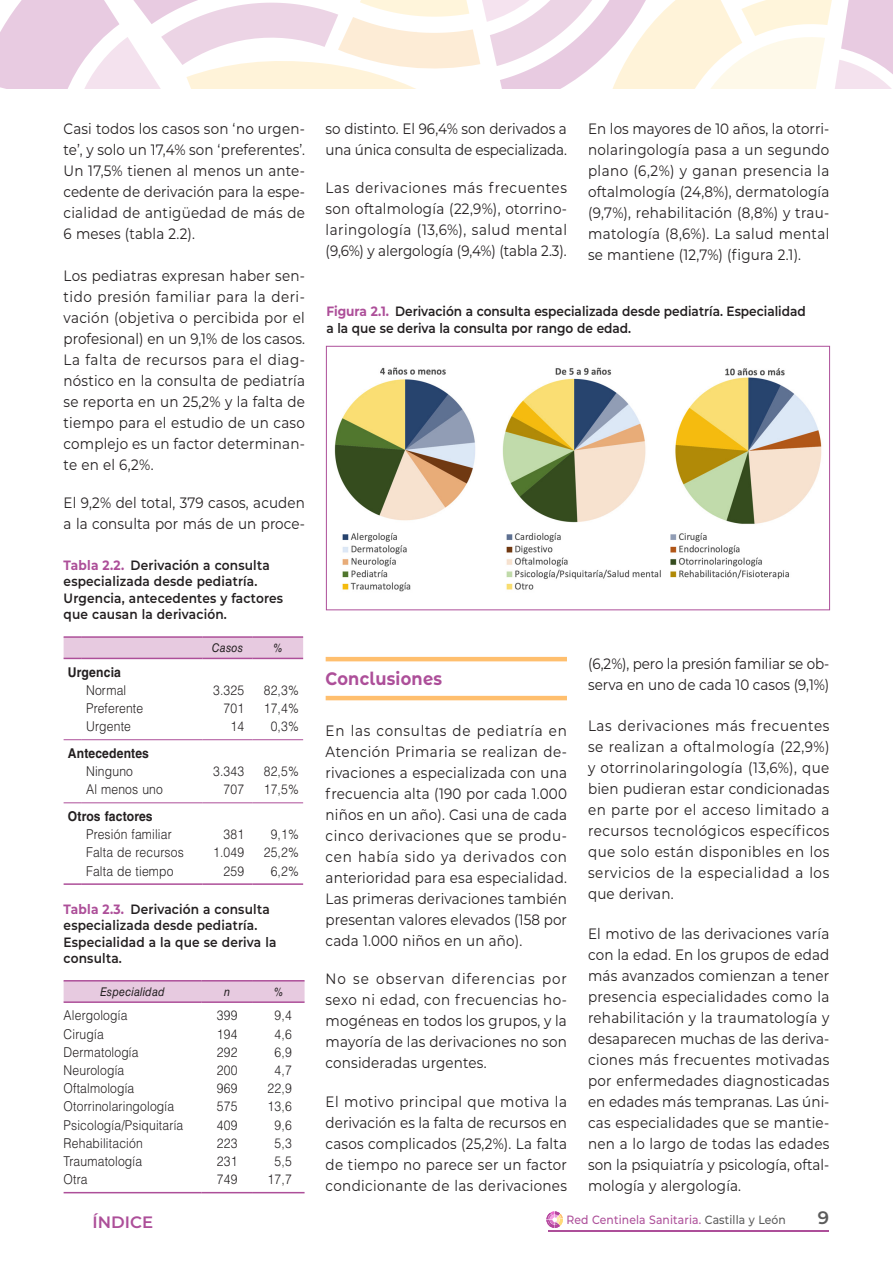
<style>
.page{position:relative;width:893px;height:1263px;background:#fff}
.page>*{position:absolute;margin:0;border:0;box-sizing:border-box;transform-origin:0 0}
.t1{font:700 18px "Montserrat Alternates";letter-spacing:.015em;color:#ad4f99;scale:.9 1}
.t2{font:600 18px "Montserrat";color:#5c5c5c}
.t3{font:600 16.5px "Montserrat";color:#ad4f99}
.t4{font:15px/21px "Montserrat";letter-spacing:.015em;color:#231f20;text-align:justify;scale:.9 1}
.t5{font:15px/21px "Montserrat";letter-spacing:-.01em;color:#231f20;scale:.9 1}
.t6{font:15px/21px "Montserrat";letter-spacing:-.005em;color:#231f20;scale:.9 1}
.t7{font:300 13.5px "Helvetica LT Std";letter-spacing:.015em;color:#231f20;scale:.9 1}
.t8{font:600 13.5px/16.5px "Montserrat";letter-spacing:.015em;color:#231f20;scale:.9 1}
.t9{font:700 13.5px "Helvetica LT Std";letter-spacing:.015em;color:#231f20;scale:.9 1}
.t10{font:500 12px "Montserrat";letter-spacing:.015em;color:#ad4f99;scale:.9 1}
.t11{font:italic 12px "Helvetica LT Std";letter-spacing:.015em;color:#231f20;scale:.9 1}
.s1{font-weight:700;color:#ad4f99}
.s2{color:#5c5c5c}
</style>
<div class="page">
<hr style="left:549px;top:1231px;width:280px;height:1px;background:#ad4f99">
<svg style="left:546px;top:1211px;width:17px;height:17px"></svg>
<svg style="left:0;top:0;width:893px;height:88px"></svg>
<hr style="left:326px;top:696px;width:241px;height:4px;background:#ffbf6e">
<hr style="left:326px;top:657px;width:241px;height:4px;background:#ffbf6e">
<div style="left:64px;top:981px;width:241px;height:20px;background:#e7cae0"></div>
<hr style="left:64px;top:1001px;width:137px;height:2px;background:#ad4f99">
<hr style="left:201px;top:1001px;width:52px;height:2px;background:#ad4f99">
<hr style="left:253px;top:1001px;width:52px;height:2px;background:#ad4f99">
<hr style="left:64px;top:980px;width:137px;height:1px;background:#ad4f99">
<hr style="left:201px;top:980px;width:52px;height:1px;background:#ad4f99">
<hr style="left:253px;top:980px;width:52px;height:1px;background:#ad4f99">
<hr style="left:64px;top:1192px;width:137px;height:1px;background:#ad4f99">
<hr style="left:201px;top:1192px;width:52px;height:1px;background:#ad4f99">
<hr style="left:253px;top:1192px;width:52px;height:1px;background:#ad4f99">
<svg style="left:64px;top:802px;width:18px;height:1px"></svg>
<hr style="left:82px;top:802px;width:120px;height:1px;background:#ad4f99">
<hr style="left:202px;top:802px;width:51px;height:1px;background:#ad4f99">
<hr style="left:253px;top:802px;width:50px;height:1px;background:#ad4f99">
<svg style="left:64px;top:739px;width:18px;height:1px"></svg>
<hr style="left:82px;top:739px;width:120px;height:1px;background:#ad4f99">
<hr style="left:202px;top:739px;width:51px;height:1px;background:#ad4f99">
<hr style="left:253px;top:739px;width:50px;height:1px;background:#ad4f99">
<svg style="left:64px;top:636px;width:239px;height:23px"></svg>
<hr style="left:82px;top:636px;width:120px;height:2px;background:#ad4f99">
<hr style="left:202px;top:636px;width:51px;height:2px;background:#ad4f99">
<hr style="left:253px;top:636px;width:50px;height:2px;background:#ad4f99">
<svg style="left:64px;top:883px;width:18px;height:2px"></svg>
<hr style="left:82px;top:883px;width:120px;height:2px;background:#ad4f99">
<hr style="left:202px;top:883px;width:51px;height:2px;background:#ad4f99">
<hr style="left:253px;top:883px;width:50px;height:2px;background:#ad4f99">
<img style="left:334px;top:367px;width:488px;height:225px">
<div style="left:326px;top:346px;width:504px;height:264px;border:1px solid #ad4f99"></div>
<p class="t4" style="left:64px;top:117px;width:270px">Casi todos los casos son ‘no urgen&shy;te’, y solo un 17,4% son ‘preferentes’.<br>Un 17,5% tienen al menos un ante&shy;cedente de derivación para la espe&shy;cialidad de antigüedad de más de 6 meses (tabla 2.2).</p>
<p class="t4" style="left:64px;top:264px;width:270px">Los pediatras expresan haber sen&shy;tido presión familiar para la deri&shy;vación (objetiva o percibida por el profesional) en un 9,1% de los casos.<br>La falta de recursos para el diag&shy;nóstico en la consulta de pediatría se reporta en un 25,2% y la falta de tiempo para el estudio de un caso complejo es un factor determinan&shy;te en el 6,2%.</p>
<p class="t4" style="left:64px;top:491px;width:270px">El 9,2% del total, 379 casos, acuden a la consulta por más de un proce-</p>
<p class="t8" style="left:64px;top:556px;width:245px"><span class="s1">Tabla 2.2.</span> Derivación a consulta especializada desde pediatría.<br>Urgencia, antecedentes y factores que causan la derivación.</p>
<p class="t11" style="left:212px;top:641px;width:36px">Casos</p>
<p class="t11" style="left:273px;top:641px;width:12px">%</p>
<p class="t9" style="left:68px;top:664px;width:61px">Urgencia</p>
<p class="t7" style="left:86px;top:682px;width:46px">Normal</p>
<p class="t7" style="left:213px;top:682px;width:36px">3.325</p>
<p class="t7" style="left:264px;top:682px;width:41px">82,3%</p>
<p class="t7" style="left:86px;top:700px;width:65px">Preferente</p>
<p class="t7" style="left:224px;top:700px;width:24px">701</p>
<p class="t7" style="left:264px;top:700px;width:41px">17,4%</p>
<p class="t7" style="left:86px;top:718px;width:51px">Urgente</p>
<p class="t7" style="left:231px;top:718px;width:17px">14</p>
<p class="t7" style="left:271px;top:718px;width:33px">0,3%</p>
<p class="t9" style="left:68px;top:745px;width:92px">Antecedentes</p>
<p class="t7" style="left:86px;top:763px;width:54px">Ninguno</p>
<p class="t7" style="left:213px;top:763px;width:36px">3.343</p>
<p class="t7" style="left:264px;top:763px;width:41px">82,5%</p>
<p class="t7" style="left:86px;top:781px;width:87px">Al menos uno</p>
<p class="t7" style="left:224px;top:781px;width:24px">707</p>
<p class="t7" style="left:264px;top:781px;width:41px">17,5%</p>
<p class="t9" style="left:68px;top:808px;width:96px">Otros factores</p>
<p class="t7" style="left:86px;top:826px;width:97px">Presión familiar</p>
<p class="t7" style="left:224px;top:826px;width:24px">381</p>
<p class="t7" style="left:271px;top:826px;width:33px">9,1%</p>
<p class="t7" style="left:86px;top:844px;width:110px">Falta de recursos</p>
<p class="t7" style="left:213px;top:844px;width:36px">1.049</p>
<p class="t7" style="left:264px;top:844px;width:41px">25,2%</p>
<p class="t7" style="left:86px;top:862px;width:99px">Falta de tiempo</p>
<p class="t7" style="left:224px;top:862px;width:24px">259</p>
<p class="t7" style="left:271px;top:862px;width:33px">6,2%</p>
<p class="t8" style="left:64px;top:900px;width:238px"><span class="s1">Tabla 2.3.</span> Derivación a consulta especializada desde pediatría.<br>Especialidad a la que se deriva la consulta.</p>
<p class="t11" style="left:100px;top:985px;width:73px">Especialidad</p>
<p class="t11" style="left:224px;top:985px;width:8px">n</p>
<p class="t11" style="left:274px;top:985px;width:12px">%</p>
<p class="t7" style="left:64px;top:1007px;width:72px">Alergología</p>
<p class="t7" style="left:217px;top:1007px;width:24px">399</p>
<p class="t7" style="left:275px;top:1007px;width:21px">9,4</p>
<p class="t7" style="left:64px;top:1025px;width:46px">Cirugía</p>
<p class="t7" style="left:217px;top:1025px;width:24px">194</p>
<p class="t7" style="left:275px;top:1025px;width:21px">4,6</p>
<p class="t7" style="left:64px;top:1043px;width:85px">Dermatología</p>
<p class="t7" style="left:217px;top:1043px;width:24px">292</p>
<p class="t7" style="left:275px;top:1043px;width:21px">6,9</p>
<p class="t7" style="left:64px;top:1062px;width:69px">Neurología</p>
<p class="t7" style="left:217px;top:1062px;width:24px">200</p>
<p class="t7" style="left:275px;top:1062px;width:21px">4,7</p>
<p class="t7" style="left:64px;top:1080px;width:80px">Oftalmología</p>
<p class="t7" style="left:217px;top:1080px;width:24px">969</p>
<p class="t7" style="left:268px;top:1080px;width:28px">22,9</p>
<p class="t7" style="left:64px;top:1098px;width:124px">Otorrinolaringología</p>
<p class="t7" style="left:217px;top:1098px;width:24px">575</p>
<p class="t7" style="left:268px;top:1098px;width:28px">13,6</p>
<p class="t7" style="left:64px;top:1116px;width:134px">Psicología/Psiquitaría</p>
<p class="t7" style="left:217px;top:1116px;width:24px">409</p>
<p class="t7" style="left:275px;top:1116px;width:21px">9,6</p>
<p class="t7" style="left:64px;top:1134px;width:89px">Rehabilitación</p>
<p class="t7" style="left:217px;top:1134px;width:24px">223</p>
<p class="t7" style="left:275px;top:1134px;width:21px">5,3</p>
<p class="t7" style="left:64px;top:1153px;width:89px">Traumatología</p>
<p class="t7" style="left:217px;top:1153px;width:24px">231</p>
<p class="t7" style="left:275px;top:1153px;width:21px">5,5</p>
<p class="t7" style="left:64px;top:1171px;width:28px">Otra</p>
<p class="t7" style="left:217px;top:1171px;width:24px">749</p>
<p class="t7" style="left:268px;top:1171px;width:28px">17,7</p>
<p class="t5" style="left:326px;top:117px;width:270px">so distinto. El 96,4% son derivados a una única consulta de especializada.</p>
<p class="t4" style="left:326px;top:176px;width:270px">Las derivaciones más frecuentes son oftalmología (22,9%), otorrino&shy;laringología (13,6%), salud mental (9,6%) y alergología (9,4%) (tabla 2.3).</p>
<p class="t4" style="left:588px;top:117px;width:270px">En los mayores de 10 años, la otorri&shy;nolaringología pasa a un segundo plano (6,2%) y ganan presencia la oftalmología (24,8%), dermatología (9,7%), rehabilitación (8,8%) y trau&shy;matología (8,6%). La salud mental se mantiene (12,7%) (figura 2.1).</p>
<p class="t8" style="left:326px;top:303px;width:534px"><span class="s1">Figura 2.1.</span> Derivación a consulta especializada desde pediatría. Especialidad a la que se deriva la consulta por rango de edad.</p>
<p class="t1" style="left:326px;top:666px;width:131px">Conclusiones</p>
<p class="t4" style="left:326px;top:720px;width:270px">En las consultas de pediatría en Atención Primaria se realizan de&shy;rivaciones a especializada con una frecuencia alta (190 por cada 1.000 niños en un año). Casi una de cada cinco derivaciones que se produ&shy;cen había sido ya derivados con anterioridad para esa especialidad.<br>Las primeras derivaciones también presentan valores elevados (158 por cada 1.000 niños en un año).</p>
<p class="t4" style="left:326px;top:968px;width:270px">No se observan diferencias por sexo ni edad, con frecuencias ho&shy;mogéneas en todos los grupos, y la mayoría de las derivaciones no son consideradas urgentes.</p>
<p class="t4" style="left:326px;top:1090px;width:270px">El motivo principal que motiva la derivación es la falta de recursos en casos complicados (25,2%). La falta de tiempo no parece ser un factor condicionante de las derivaciones</p>
<p class="t6" style="left:588px;top:653px;width:270px">(6,2%), pero la presión familiar se ob&shy;serva en uno de cada 10 casos (9,1%)</p>
<p class="t4" style="left:588px;top:714px;width:270px">Las derivaciones más frecuentes se realizan a oftalmología (22,9%) y otorrinolaringología (13,6%), que bien pudieran estar condicionadas en parte por el acceso limitado a recursos tecnológicos específicos que solo están disponibles en los servicios de la especialidad a los que derivan.</p>
<p class="t4" style="left:588px;top:922px;width:270px">El motivo de las derivaciones varía con la edad. En los grupos de edad más avanzados comienzan a tener presencia especialidades como la rehabilitación y la traumatología y desaparecen muchas de las deriva&shy;ciones más frecuentes motivadas por enfermedades diagnosticadas en edades más tempranas. Las úni&shy;cas especialidades que se mantie&shy;nen a lo largo de todas las edades son la psiquiatría y psicología, oftal&shy;mología y alergología.</p>
<p class="t3" style="left:93px;top:1210px;width:62px">ÍNDICE</p>
<p class="t10" style="left:566px;top:1211px;width:245px">Red Centinela Sanitaria. <span class="s2">Castilla y León</span></p>
<p class="t2" style="left:818px;top:1205px;width:13px">9</p>
</div>
